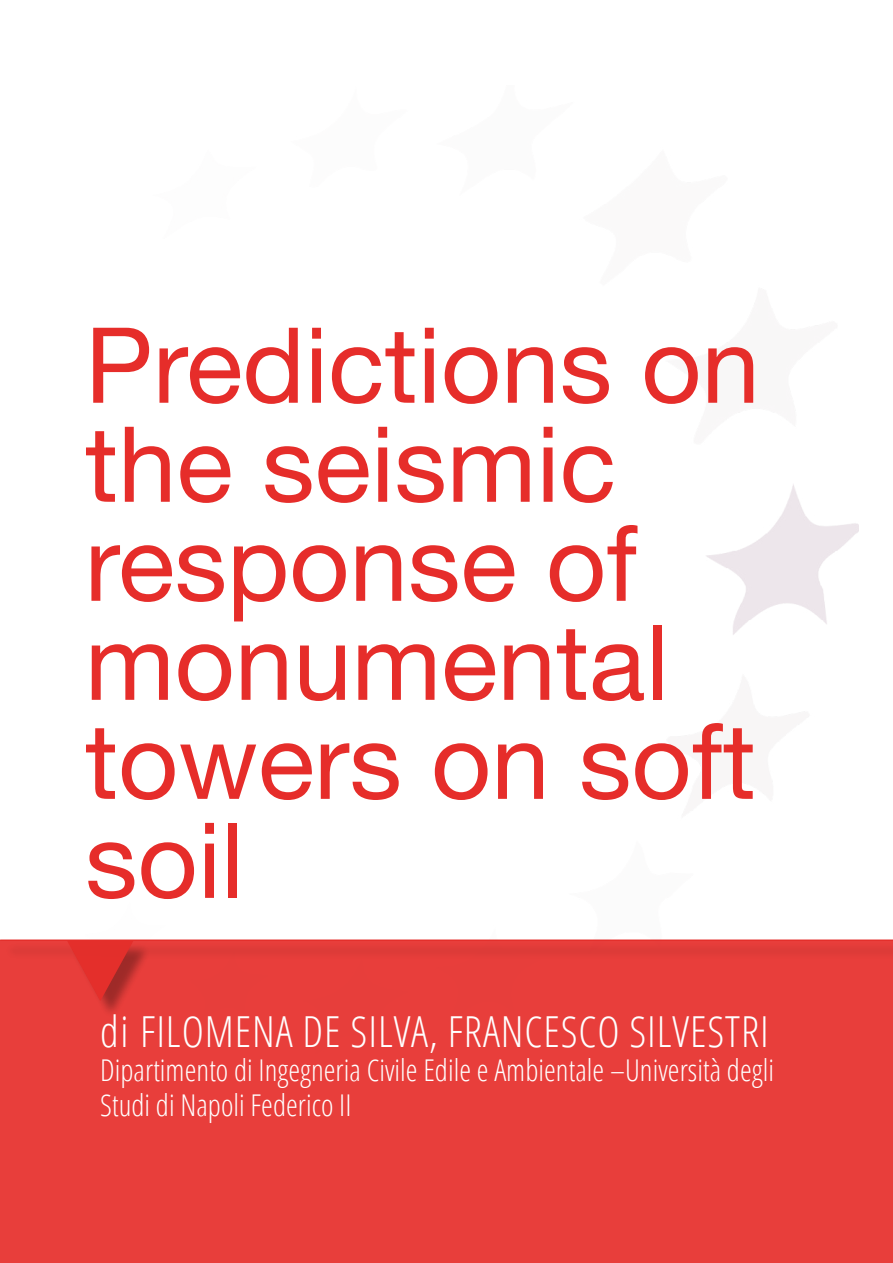
<style>
.page{position:relative;width:893px;height:1263px;background:#fff}
.page>*{position:absolute;margin:0;border:0;box-sizing:border-box;transform-origin:0 0}
.t1{font:105px/99px "Helvetica Neue";color:#e62d2a}
.t2{font:300 condensed 42.75px "Open Sans";letter-spacing:.02em;color:#fff}
.t3{font:300 condensed 30px/34.5px "Open Sans";color:#fff}
</style>
<div class="page">
<img style="left:706px;top:484px;width:153px;height:151px">
<div style="left:0;top:941px;width:893px;height:322px;background:#e83e3b"></div>
<div style="left:4px;top:942px;width:889px;height:17px;background:#e13c39"></div>
<hr style="left:0;top:939px;width:893px;height:2px;background:#e42e2a">
<div style="left:71px;top:943px;width:80px;height:76px;background:#000;opacity:.35"></div>
<svg style="left:68px;top:941px;width:65px;height:60px"></svg>
<h1 class="t1" style="left:85px;top:322px;width:676px">Predictions on the seismic response of monumental towers on soft soil</h1>
<h2 class="t2" style="left:100px;top:1002px;width:670px">di FILOMENA DE SILVA, FRANCESCO SILVESTRI</h2>
<p class="t3" style="left:100px;top:1052px;width:675px">Dipartimento di Ingegneria Civile Edile e Ambientale –Università degli<br>Studi di Napoli Federico II</p>
</div>
